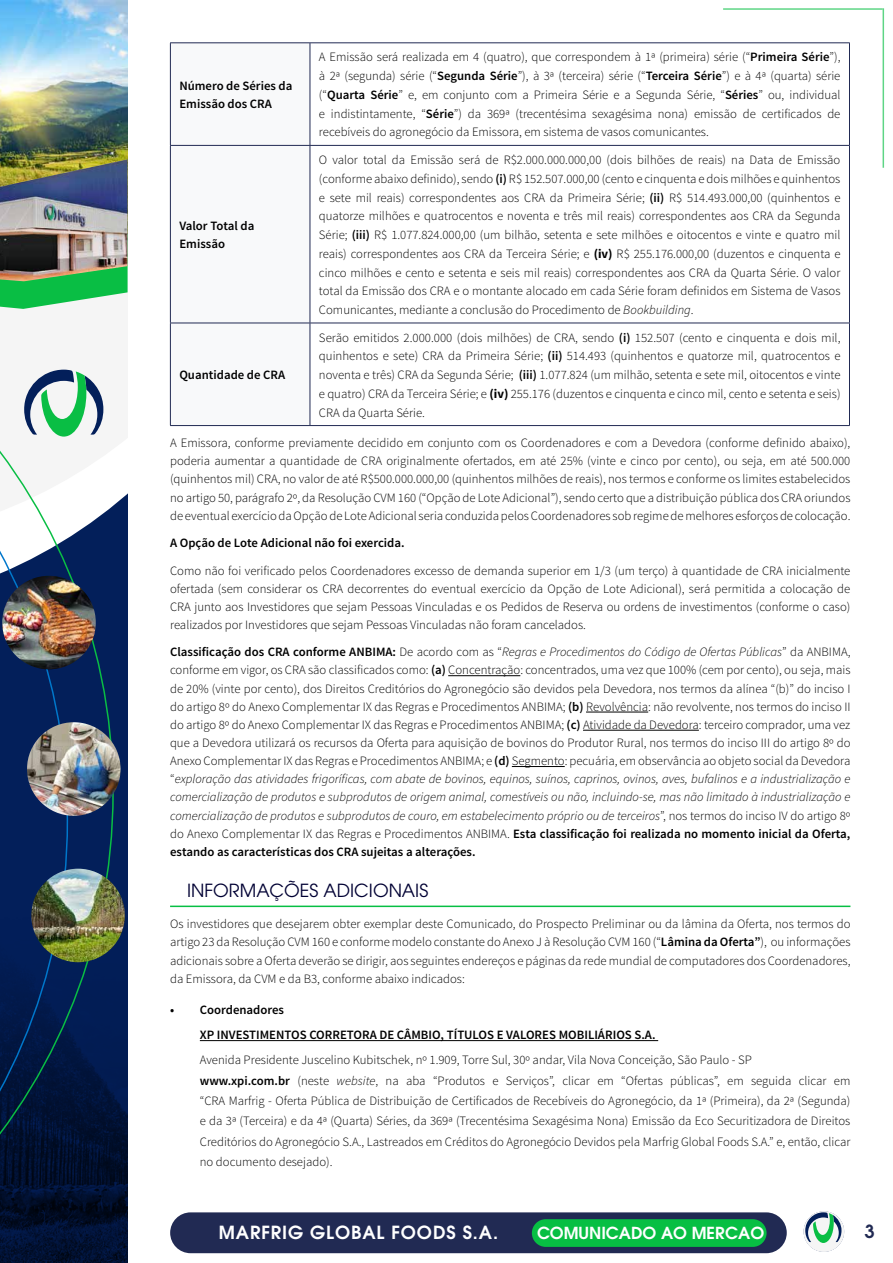
<style>
.page{position:relative;width:893px;height:1263px;background:#fff}
.page>*{position:absolute;margin:0;border:0;box-sizing:border-box;transform-origin:0 0}
.t1{font:600 18px "ITC Avant Garde Pro";letter-spacing:.05em;color:#fff}
.t2{font:18px "ITC Avant Garde Pro";color:#003}
.t3{font:600 18px "ITC Avant Garde Pro";color:#212a53}
.t4{font:600 16.5px "ITC Avant Garde Pro";color:#fff}
.t5{font:300 12.75px/18.1px "Source Sans Pro";color:#000;text-align:justify}
.t6{font:600 12.75px/18.8px "Source Sans Pro";color:#000}
.s1{font-weight:600}
.s2{font-weight:700}
.s3{font-style:italic}
</style>
<div class="page">
<hr style="left:882px;top:8px;width:2px;height:160px;background:#07bf43">
<hr style="left:723px;top:8px;width:159px;height:2px;background:#07bf43">
<div style="left:0;top:0;width:128px;height:1263px;background:#031f5a"></div>
<img style="left:114px;top:907px;width:14px;height:356px">
<svg style="left:114px;top:309px;width:14px;height:196px;background:#f0f1f3"></svg>
<img style="left:0;top:0;width:128px;height:159px">
<img style="left:0;top:159px;width:128px;height:122px">
<svg style="left:0;top:221px;width:114px;height:1042px"></svg>
<svg style="left:0;top:250px;width:68px;height:1013px"></svg>
<img style="left:31px;top:869px;width:94px;height:93px;border-radius:47px">
<img style="left:2px;top:576px;width:94px;height:93px;border-radius:47px">
<img style="left:27px;top:722px;width:94px;height:94px;border-radius:47px">
<svg style="left:804px;top:1211px;width:40px;height:41px"></svg>
<div style="left:170px;top:1212px;width:617px;height:41px;background:#212a53;border-radius:20px"></div>
<div style="left:532px;top:1219px;width:235px;height:28px;background:#07bf43;border-radius:14px"></div>
<hr style="left:448px;top:675px;width:72px;height:1px;background:#000">
<hr style="left:586px;top:712px;width:62px;height:1px;background:#000">
<hr style="left:583px;top:730px;width:116px;height:1px;background:#000">
<hr style="left:512px;top:766px;width:53px;height:1px;background:#000">
<hr style="left:170px;top:905px;width:680px;height:2px;background:#07bf43">
<hr style="left:200px;top:1040px;width:458px;height:1px;background:#000">
<svg style="left:171px;top:44px;width:139px;height:381px"></svg>
<hr style="left:170px;top:43px;width:140px;height:1px;background:#212a53">
<hr style="left:170px;top:43px;width:1px;height:102px;background:#212a53">
<hr style="left:310px;top:43px;width:540px;height:1px;background:#212a53">
<hr style="left:310px;top:43px;width:1px;height:102px;background:#212a53">
<hr style="left:849px;top:43px;width:1px;height:102px;background:#212a53">
<hr style="left:170px;top:145px;width:140px;height:1px;background:#212a53">
<hr style="left:170px;top:146px;width:1px;height:177px;background:#212a53">
<hr style="left:310px;top:145px;width:540px;height:1px;background:#212a53">
<hr style="left:310px;top:146px;width:1px;height:177px;background:#212a53">
<hr style="left:849px;top:146px;width:1px;height:177px;background:#212a53">
<hr style="left:170px;top:323px;width:140px;height:1px;background:#212a53">
<hr style="left:170px;top:323px;width:1px;height:102px;background:#212a53">
<hr style="left:310px;top:323px;width:540px;height:1px;background:#212a53">
<hr style="left:310px;top:323px;width:1px;height:102px;background:#212a53">
<hr style="left:849px;top:323px;width:1px;height:102px;background:#212a53">
<hr style="left:170px;top:425px;width:140px;height:1px;background:#212a53">
<hr style="left:310px;top:425px;width:540px;height:1px;background:#212a53">
<p class="t6" style="left:179px;top:76px;width:115px">Número de Séries da<br>Emissão dos CRA</p>
<p class="t6" style="left:179px;top:216px;width:77px">Valor Total da<br>Emissão</p>
<p class="t5" style="left:319px;top:48px;width:523px;line-height:18.8px">A Emissão será realizada em 4 (quatro), que correspondem à 1ª (primeira) série (“<span class="s1">Primeira Série</span>”), à 2ª (segunda) série (“<span class="s1">Segunda Série</span>”), à 3ª (terceira) série (“<span class="s1">Terceira Série</span>”) e à 4ª (quarta) série (“<span class="s1">Quarta Série</span>” e, em conjunto com a Primeira Série e a Segunda Série, “<span class="s1">Séries</span>” ou, individual e indistintamente, “<span class="s1">Série</span>”) da 369ª (trecentésima sexagésima nona) emissão de certificados de recebíveis do agronegócio da Emissora, em sistema de vasos comunicantes.</p>
<p class="t5" style="left:319px;top:150px;width:523px;line-height:18.8px">O valor total da Emissão será de R$2.000.000.000,00 (dois bilhões de reais) na Data de Emissão (conforme abaixo definido), sendo <span class="s1">(i)</span> R$ 152.507.000,00 (cento e cinquenta e dois milhões e quinhentos e sete mil reais) correspondentes aos CRA da Primeira Série; <span class="s1">(ii)</span> R$ 514.493.000,00 (quinhentos e quatorze milhões e quatrocentos e noventa e três mil reais) correspondentes aos CRA da Segunda Série; <span class="s1">(iii)</span> R$ 1.077.824.000,00 (um bilhão, setenta e sete milhões e oitocentos e vinte e quatro mil reais) correspondentes aos CRA da Terceira Série; e <span class="s2">(iv)</span> R$ 255.176.000,00 (duzentos e cinquenta e cinco milhões e cento e setenta e seis mil reais) correspondentes aos CRA da Quarta Série. O valor total da Emissão dos CRA e o montante alocado em cada Série foram definidos em Sistema de Vasos Comunicantes, mediante a conclusão do Procedimento de <span class="s3">Bookbuilding</span>.</p>
<p class="t5" style="left:319px;top:328px;width:523px;line-height:18.8px">Serão emitidos 2.000.000 (dois milhões) de CRA, sendo <span class="s1">(i)</span> 152.507 (cento e cinquenta e dois mil, quinhentos e sete) CRA da Primeira Série; <span class="s1">(ii)</span> 514.493 (quinhentos e quatorze mil, quatrocentos e noventa e três) CRA da Segunda Série; <span class="s1">(iii)</span> 1.077.824 (um milhão, setenta e sete mil, oitocentos e vinte e quatro) CRA da Terceira Série; e <span class="s2">(iv)</span> 255.176 (duzentos e cinquenta e cinco mil, cento e setenta e seis)<br>CRA da Quarta Série.</p>
<p class="t5" style="left:170px;top:434px;width:682px">A Emissora, conforme previamente decidido em conjunto com os Coordenadores e com a Devedora (conforme definido abaixo), poderia aumentar a quantidade de CRA originalmente ofertados, em até 25% (vinte e cinco por cento), ou seja, em até 500.000 (quinhentos mil) CRA, no valor de até R$500.000.000,00 (quinhentos milhões de reais), nos termos e conforme os limites estabelecidos no artigo 50, parágrafo 2º, da Resolução CVM 160 (“Opção de Lote Adicional”), sendo certo que a distribuição pública dos CRA oriundos de eventual exercício da Opção de Lote Adicional seria conduzida pelos Coordenadores sob regime de melhores esforços de colocação.</p>
<p class="t6" style="left:170px;top:534px;width:236px">A Opção de Lote Adicional não foi exercida.</p>
<p class="t5" style="left:170px;top:561px;width:682px">Como não foi verificado pelos Coordenadores excesso de demanda superior em 1/3 (um terço) à quantidade de CRA inicialmente ofertada (sem considerar os CRA decorrentes do eventual exercício da Opção de Lote Adicional), será permitida a colocação de CRA junto aos Investidores que sejam Pessoas Vinculadas e os Pedidos de Reserva ou ordens de investimentos (conforme o caso) realizados por Investidores que sejam Pessoas Vinculadas não foram cancelados.</p>
<p class="t5" style="left:170px;top:643px;width:682px"><span class="s1">Classificação dos CRA conforme ANBIMA:</span> De acordo com as “<span class="s3">Regras e Procedimentos do Código de Ofertas Públicas</span>” da ANBIMA, conforme em vigor, os CRA são classificados como: <span class="s1">(a)</span> Concentração: concentrados, uma vez que 100% (cem por cento), ou seja, mais de 20% (vinte por cento), dos Direitos Creditórios do Agronegócio são devidos pela Devedora, nos termos da alínea “(b)” do inciso I do artigo 8º do Anexo Complementar IX das Regras e Procedimentos ANBIMA; <span class="s1">(b)</span> Revolvência: não revolvente, nos termos do inciso II do artigo 8º do Anexo Complementar IX das Regras e Procedimentos ANBIMA; <span class="s1">(c)</span> Atividade da Devedora: terceiro comprador, uma vez que a Devedora utilizará os recursos da Oferta para aquisição de bovinos do Produtor Rural, nos termos do inciso III do artigo 8º do Anexo Complementar IX das Regras e Procedimentos ANBIMA; e <span class="s1">(d)</span> Segmento: pecuária, em observância ao objeto social da Devedora “<span class="s3">exploração das atividades frigoríficas, com abate de bovinos, equinos, suínos, caprinos, ovinos, aves, bufalinos e a industrialização e comercialização de produtos e subprodutos de origem animal, comestíveis ou não, incluindo-se, mas não limitado à industrialização e comercialização de produtos e subprodutos de couro, em estabelecimento próprio ou de terceiros</span>”, nos termos do inciso IV do artigo 8º do Anexo Complementar IX das Regras e Procedimentos ANBIMA. <span class="s1">Esta classificação foi realizada no momento inicial da Oferta, estando as características dos CRA sujeitas a alterações.</span></p>
<h1 class="t2" style="left:187px;top:879px;width:243px">INFORMAÇÕES ADICIONAIS</h1>
<p class="t5" style="left:170px;top:915px;width:682px">Os investidores que desejarem obter exemplar deste Comunicado, do Prospecto Preliminar ou da lâmina da Oferta, nos termos do artigo 23 da Resolução CVM 160 e conforme modelo constante do Anexo J à Resolução CVM 160 (“<span class="s1">Lâmina da Oferta”</span>), ou informações adicionais sobre a Oferta deverão se dirigir, aos seguintes endereços e páginas da rede mundial de computadores dos Coordenadores, da Emissora, da CVM e da B3, conforme abaixo indicados:</p>
<p class="t6" style="left:200px;top:998px;width:457px;line-height:24.9px;text-indent:-30px">• Coordenadores<br>XP INVESTIMENTOS CORRETORA DE CÂMBIO, TÍTULOS E VALORES MOBILIÁRIOS S.A.</p>
<p class="t5" style="left:200px;top:1050px;width:652px;line-height:20.4px;text-align:left">Avenida Presidente Juscelino Kubitschek, nº 1.909, Torre Sul, 30º andar, Vila Nova Conceição, São Paulo - SP<br><span class="s1">www.xpi.com.br</span> (neste <span class="s3">website</span>, na aba “Produtos e Serviços”, clicar em “Ofertas públicas”, em seguida clicar em “CRA Marfrig - Oferta Pública de Distribuição de Certificados de Recebíveis do Agronegócio, da 1ª (Primeira), da 2ª (Segunda) e da 3ª (Terceira) e da 4ª (Quarta) Séries, da 369ª (Trecentésima Sexagésima Nona) Emissão da Eco Securitizadora de Direitos Creditórios do Agronegócio S.A., Lastreados em Créditos do Agronegócio Devidos pela Marfrig Global Foods S.A.” e, então, clicar no documento desejado).</p>
<p class="t6" style="left:179px;top:366px;width:107px">Quantidade de CRA</p>
<h1 class="t1" style="left:219px;top:1221px;width:281px">MARFRIG GLOBAL FOODS S.A.</h1>
<p class="t4" style="left:537px;top:1222px;width:229px">COMUNICADO AO MERCAO</p>
<h1 class="t3" style="left:864px;top:1219px;width:12px">3</h1>
</div>
